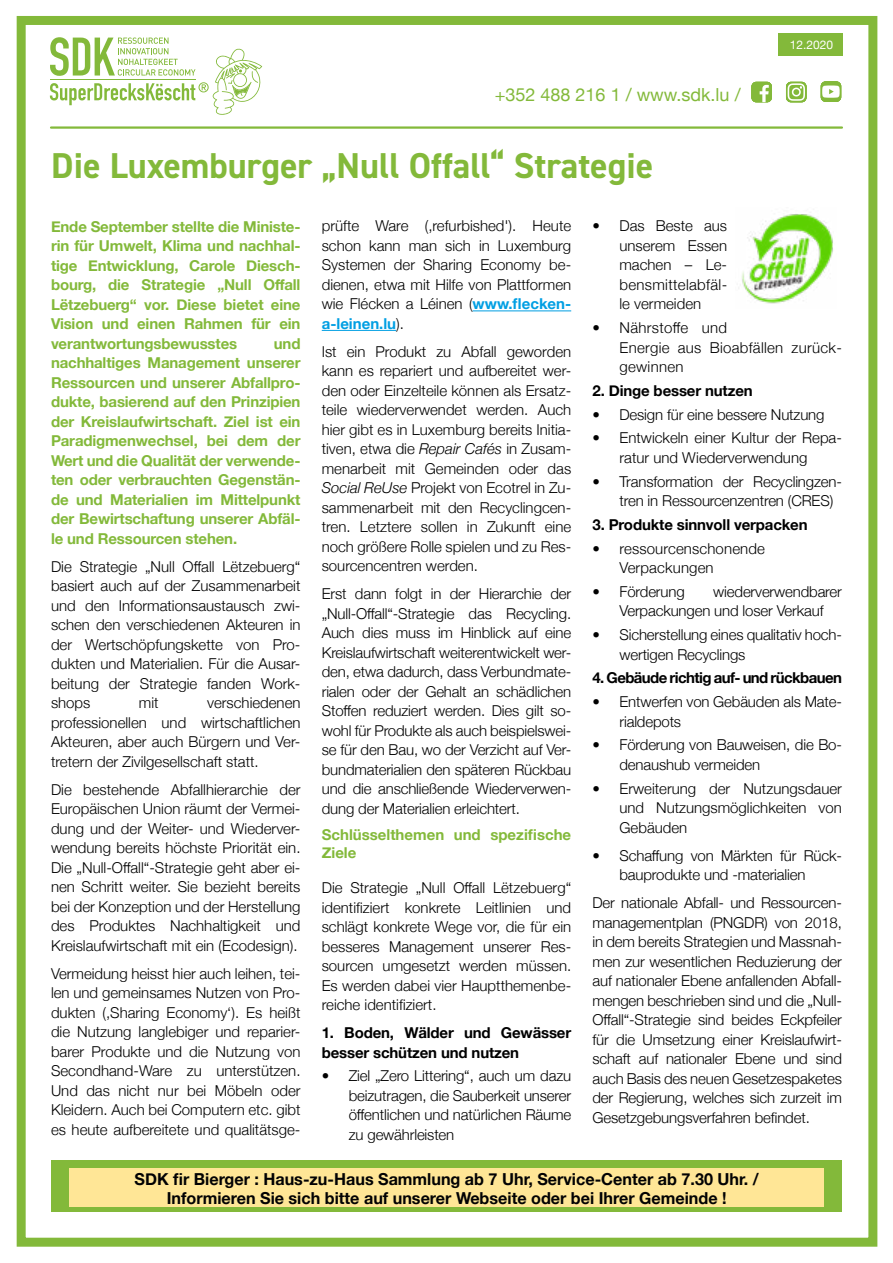
<style>
.page{position:relative;width:893px;height:1263px;background:#fff}
.page>*{position:absolute;margin:0;border:0;box-sizing:border-box;transform-origin:0 0}
.t1{font:700 36px "DIN2014";color:#83b93a}
.t2{font:18px "Helvetica Neue";color:#83b93a}
.t3{font:700 16.5px/19px "Helvetica Neue";color:#020203;text-align:center}
.t4{font:300 15px/19.5px "Helvetica Neue";color:#000;text-align:justify}
.t5{font:700 15px/19.5px "Helvetica Neue";letter-spacing:-.01em;color:#83b93a;text-align:justify}
.t6{font:700 15px/19.5px "Helvetica Neue";letter-spacing:-.01em;color:#000}
.t7{font:300 15px/19.5px "Helvetica Neue";letter-spacing:.02em;color:#000}
.t8{font:700 15px "Helvetica Neue";letter-spacing:-.04em;color:#000}
.t9{font:12px "Helvetica Neue";color:#fff}
.s1{font-weight:700;color:#009fe3}
.s2{font-style:italic}
</style>
<div class="page">
<div style="left:17px;top:16px;width:860px;height:1231px;border:9px solid #83b93a"></div>
<svg style="left:50px;top:37px;width:212px;height:78px"></svg>
<hr style="left:51px;top:126px;width:791px;height:3px;background:#83b93a">
<div style="left:778px;top:33px;width:65px;height:22px;background:#83b93a"></div>
<div style="left:51px;top:1160px;width:791px;height:51px;background:#83b93a"></div>
<div style="left:69px;top:1168px;width:754px;height:38px;background:#ffe696"></div>
<svg style="left:786px;top:82px;width:21px;height:20px"></svg>
<svg style="left:751px;top:82px;width:21px;height:20px"></svg>
<svg style="left:821px;top:81px;width:20px;height:21px"></svg>
<hr style="left:473px;top:310px;width:98px;height:1px;background:#009fe3">
<hr style="left:322px;top:330px;width:74px;height:1px;background:#009fe3">
<img style="left:741px;top:214px;width:92px;height:90px">
<p class="t2" style="left:495px;top:81px;width:247px">+352 488 216 1 / www.sdk.lu /</p>
<p class="t9" style="left:790px;top:36px;width:45px">12.2020</p>
<h1 class="t1" style="left:51px;top:142px;width:603px">Die Luxemburger „Null Offall“ Strategie</h1>
<p class="t4" style="left:322px;top:215px;width:251px">prüfte Ware (‚refurbished'). Heute schon kann man sich in Luxemburg Systemen der Sharing Economy be&shy;dienen, etwa mit Hilfe von Plattformen wie Flécken a Léinen (<span class="s1">www.flecken&shy;a-leinen.lu</span>).</p>
<p class="t4" style="left:322px;top:341px;width:251px">Ist ein Produkt zu Abfall geworden kann es repariert und aufbereitet wer&shy;den oder Einzelteile können als Ersatz&shy;teile wiederverwendet werden. Auch hier gibt es in Luxemburg bereits Initia&shy;tiven, etwa die <span class="s2">Repair Cafés</span> in Zusam&shy;menarbeit mit Gemeinden oder das <span class="s2">Social ReUse</span> Projekt von Ecotrel in Zu&shy;sammenarbeit mit den Recyclingcen&shy;tren. Letztere sollen in Zukunft eine noch größere Rolle spielen und zu Res&shy;sourcencentren werden.</p>
<p class="t4" style="left:322px;top:583px;width:251px">Erst dann folgt in der Hierarchie der „Null-Offall“-Strategie das Recycling.<br>Auch dies muss im Hinblick auf eine Kreislaufwirtschaft weiterentwickelt wer&shy;den, etwa dadurch, dass Verbundmate&shy;rialen oder der Gehalt an schädlichen Stoffen reduziert werden. Dies gilt so&shy;wohl für Produkte als auch beispielswei&shy;se für den Bau, wo der Verzicht auf Ver&shy;bundmaterialien den späteren Rückbau und die anschließende Wiederverwen&shy;dung der Materialien erleichtert.</p>
<p class="t5" style="left:322px;top:826px;width:251px;line-height:18px">Schlüsselthemen und spezifische<br>Ziele</p>
<p class="t4" style="left:322px;top:877px;width:251px">Die Strategie „Null Offall Lëtzebuerg“ identifiziert konkrete Leitlinien und schlägt konkrete Wege vor, die für ein besseres Management unserer Res&shy;sourcen umgesetzt werden müssen.<br>Es werden dabei vier Hauptthemenbe&shy;reiche identifiziert.</p>
<p class="t6" style="left:322px;top:1023px;width:251px">1. Boden, Wälder und Gewässer besser schützen und nutzen</p>
<p class="t4" style="left:349px;top:1065px;width:224px;text-indent:-27px">• Ziel „Zero Littering“, auch um dazu beizutragen, die Sauberkeit unserer öffentlichen und natürlichen Räume zu gewährleisten</p>
<p class="t5" style="left:51px;top:217px;width:251px">Ende September stellte die Ministe&shy;rin für Umwelt, Klima und nachhal&shy;tige Entwicklung, Carole Diesch&shy;bourg, die Strategie „Null Offall Lëtzebuerg“ vor. Diese bietet eine Vision und einen Rahmen für ein verantwortungsbewusstes</p>
<p class="t4" style="left:619px;top:215px;width:109px;text-indent:-27px">• Das Beste aus unserem Essen machen – Le&shy;bensmittelabfäl&shy;le vermeiden</p>
<p class="t7" style="left:619px;top:317px;width:224px;text-indent:-27px">• Nährstoffe und<br>Energie aus Bioabfällen zurück&shy;gewinnen</p>
<p class="t6" style="left:592px;top:381px;width:162px">2. Dinge besser nutzen</p>
<p class="t4" style="left:592px;top:403px;width:233px">• Design für eine bessere Nutzung</p>
<p class="t4" style="left:592px;top:427px;width:251px;text-align:center">• Entwickeln einer Kultur der Repa&shy;ratur und Wiederverwendung</p>
<p class="t4" style="left:619px;top:470px;width:224px;text-indent:-27px">• Transformation der Recyclingzen&shy;tren in Ressourcenzentren (CRES)</p>
<p class="t6" style="left:592px;top:515px;width:217px">3. Produkte sinnvoll verpacken</p>
<p class="t4" style="left:619px;top:537px;width:147px;text-indent:-27px">• ressourcenschonende<br>Verpackungen</p>
<p class="t4" style="left:592px;top:581px;width:94px">• Förderung</p>
<p class="t5" style="left:51px;top:334px;width:251px;text-indent:223px">und nachhaltiges Management unserer Ressourcen und unserer Abfallpro&shy;dukte, basierend auf den Prinzipien der Kreislaufwirtschaft. Ziel ist ein Paradigmenwechsel, bei dem der Wert und die Qualität der verwende&shy;ten oder verbrauchten Gegenstän&shy;de und Materialien im Mittelpunkt der Bewirtschaftung unserer Abfäl&shy;le und Ressourcen stehen.</p>
<p class="t4" style="left:51px;top:555px;width:251px">Die Strategie „Null Offall Lëtzebuerg“ basiert auch auf der Zusammenarbeit und den Informationsaustausch zwi&shy;schen den verschiedenen Akteuren in der Wertschöpfungskette von Pro&shy;dukten und Materialien. Für die Ausar&shy;beitung der Strategie fanden Work&shy;shops</p>
<p class="t4" style="left:619px;top:581px;width:224px;text-indent:94px">wiederverwendbarer<br>Verpackungen und loser Verkauf</p>
<p class="t4" style="left:619px;top:624px;width:224px;text-indent:-27px">• Sicherstellung eines qualitativ hoch&shy;wertigen Recyclings</p>
<p class="t8" style="left:592px;top:666px;width:251px">4. Gebäude richtig auf- und rückbauen</p>
<p class="t4" style="left:619px;top:691px;width:224px;text-indent:-27px">• Entwerfen von Gebäuden als Mate&shy;rialdepots</p>
<p class="t4" style="left:619px;top:734px;width:224px;text-indent:-27px">• Förderung von Bauweisen, die Bo&shy;denaushub vermeiden</p>
<p class="t4" style="left:619px;top:777px;width:224px;text-indent:-27px">• Erweiterung der Nutzungsdauer und Nutzungsmöglichkeiten von Gebäuden</p>
<p class="t4" style="left:619px;top:844px;width:224px;text-indent:-27px">• Schaffung von Märkten für Rück&shy;bauprodukte und -materialien</p>
<p class="t4" style="left:592px;top:892px;width:251px">Der nationale Abfall- und Ressourcen&shy;managementplan (PNGDR) von 2018, in dem bereits Strategien und Massnah&shy;men zur wesentlichen Reduzierung der auf nationaler Ebene anfallenden Abfall&shy;mengen beschrieben sind und die „Null-Offall“-Strategie sind beides Eckpfeiler für die Umsetzung einer Kreislaufwirt&shy;schaft auf nationaler Ebene und sind auch Basis des neuen Gesetzespaketes der Regierung, welches sich zurzeit im Gesetzgebungsverfahren befindet.</p>
<p class="t4" style="left:51px;top:692px;width:251px;text-indent:156px">verschiedenen professionellen und wirtschaftlichen Akteuren, aber auch Bürgern und Ver&shy;tretern der Zivilgesellschaft statt.</p>
<p class="t4" style="left:51px;top:778px;width:251px">Die bestehende Abfallhierarchie der Europäischen Union räumt der Vermei&shy;dung und der Weiter- und Wiederver&shy;wendung bereits höchste Priorität ein.<br>Die „Null-Offall“-Strategie geht aber ei&shy;nen Schritt weiter. Sie bezieht bereits bei der Konzeption und der Herstellung des Produktes Nachhaltigkeit und Kreislaufwirtschaft mit ein (Ecodesign).</p>
<p class="t4" style="left:51px;top:962px;width:251px">Vermeidung heisst hier auch leihen, tei&shy;len und gemeinsames Nutzen von Pro&shy;dukten (‚Sharing Economy‘). Es heißt die Nutzung langlebiger und reparier&shy;barer Produkte und die Nutzung von Secondhand-Ware zu unterstützen.<br>Und das nicht nur bei Möbeln oder Kleidern. Auch bei Computern etc. gibt es heute aufbereitete und qualitätsge-</p>
<p class="t4" style="left:139px;top:692px;width:21px">mit</p>
<p class="t3" style="left:135px;top:1170px;width:626px">SDK fir Bierger : Haus-zu-Haus Sammlung ab 7 Uhr, Service-Center ab 7.30 Uhr. /<br>Informieren Sie sich bitte auf unserer Webseite oder bei Ihrer Gemeinde !</p>
</div>
